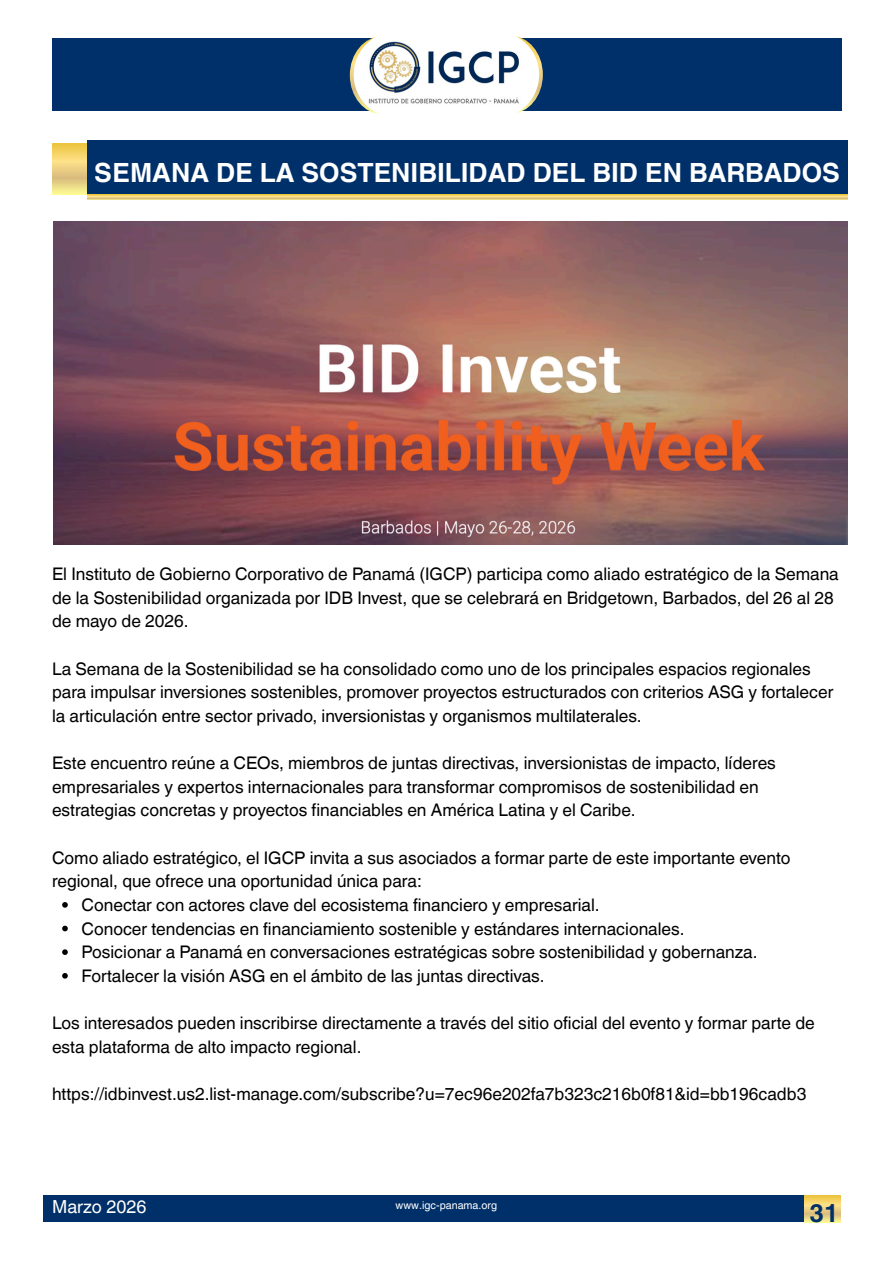
<style>
.page{position:relative;width:894px;height:1264px;background:#fff}
.page>*{position:absolute;margin:0;border:0;box-sizing:border-box;transform-origin:0 0}
.t1{font:700 26.4px "Helvetica World";color:#fff}
.t2{font:18px "Helvetica World";color:#fff}
.t3{font:17.4px/23.7px "Helvetica World";color:#000}
.t4{font:10.8px "Helvetica World";color:#fff}
</style>
<div class="page">
<div style="left:52px;top:38px;width:789px;height:73px;background:#003069"></div>
<svg style="left:350px;top:37px;width:27px;height:77px"></svg>
<svg style="left:517px;top:36px;width:25px;height:77px"></svg>
<img style="left:353px;top:31px;width:186px;height:87px;border-radius:44px">
<div style="left:43px;top:1195px;width:789px;height:27px;background:#003069"></div>
<svg style="left:804px;top:1195px;width:36px;height:27px"></svg>
<img style="left:54px;top:222px;width:793px;height:323px">
<svg style="left:62px;top:902px;width:6px;height:5px"></svg>
<svg style="left:62px;top:925px;width:6px;height:6px"></svg>
<svg style="left:62px;top:949px;width:6px;height:6px"></svg>
<svg style="left:62px;top:973px;width:6px;height:5px"></svg>
<svg style="left:52px;top:144px;width:35px;height:50px;background:#eed37a"></svg>
<div style="left:87px;top:140px;width:760px;height:58px;background:#003069"></div>
<svg style="left:87px;top:194px;width:760px;height:6px;background:#edd074"></svg>
<h1 class="t1" style="left:95px;top:151px;width:746px">SEMANA DE LA SOSTENIBILIDAD DEL BID EN BARBADOS</h1>
<p class="t3" style="left:52px;top:562px;width:788px">El Instituto de Gobierno Corporativo de Panamá (IGCP) participa como aliado estratégico de la Semana de la Sostenibilidad organizada por IDB Invest, que se celebrará en Bridgetown, Barbados, del 26 al 28 de mayo de 2026.</p>
<p class="t3" style="left:52px;top:656px;width:782px">La Semana de la Sostenibilidad se ha consolidado como uno de los principales espacios regionales para impulsar inversiones sostenibles, promover proyectos estructurados con criterios ASG y fortalecer la articulación entre sector privado, inversionistas y organismos multilaterales.</p>
<p class="t3" style="left:52px;top:751px;width:725px">Este encuentro reúne a CEOs, miembros de juntas directivas, inversionistas de impacto, líderes empresariales y expertos internacionales para transformar compromisos de sostenibilidad en estrategias concretas y proyectos financiables en América Latina y el Caribe.</p>
<p class="t3" style="left:52px;top:845px;width:739px">Como aliado estratégico, el IGCP invita a sus asociados a formar parte de este importante evento</p>
<p class="t3" style="left:52px;top:869px;width:371px">regional, que ofrece una oportunidad única para:</p>
<p class="t3" style="left:81px;top:893px;width:519px">Conectar con actores clave del ecosistema financiero y empresarial.</p>
<p class="t3" style="left:81px;top:916px;width:604px">Conocer tendencias en financiamiento sostenible y estándares internacionales.</p>
<p class="t3" style="left:81px;top:940px;width:677px">Posicionar a Panamá en conversaciones estratégicas sobre sostenibilidad y gobernanza.</p>
<p class="t3" style="left:81px;top:964px;width:464px">Fortalecer la visión ASG en el ámbito de las juntas directivas.</p>
<p class="t3" style="left:52px;top:1011px;width:764px">Los interesados pueden inscribirse directamente a través del sitio oficial del evento y formar parte de esta plataforma de alto impacto regional.</p>
<p class="t3" style="left:52px;top:1082px;width:755px">https://idbinvest.us2.list-manage.com/subscribe?u=7ec96e202fa7b323c216b0f81&amp;id=bb196cadb3</p>
<p class="t2" style="left:52px;top:1195px;width:96px">Marzo 2026</p>
<p class="t4" style="left:395px;top:1198px;width:103px">www.igc-panama.org</p>
<p class="t2" style="left:70px;top:1200px;width:101px">Boletín 2030</p>
<p class="t2" style="left:363px;top:1200px;width:169px">www.unsitiogenial.es</p>
</div>
